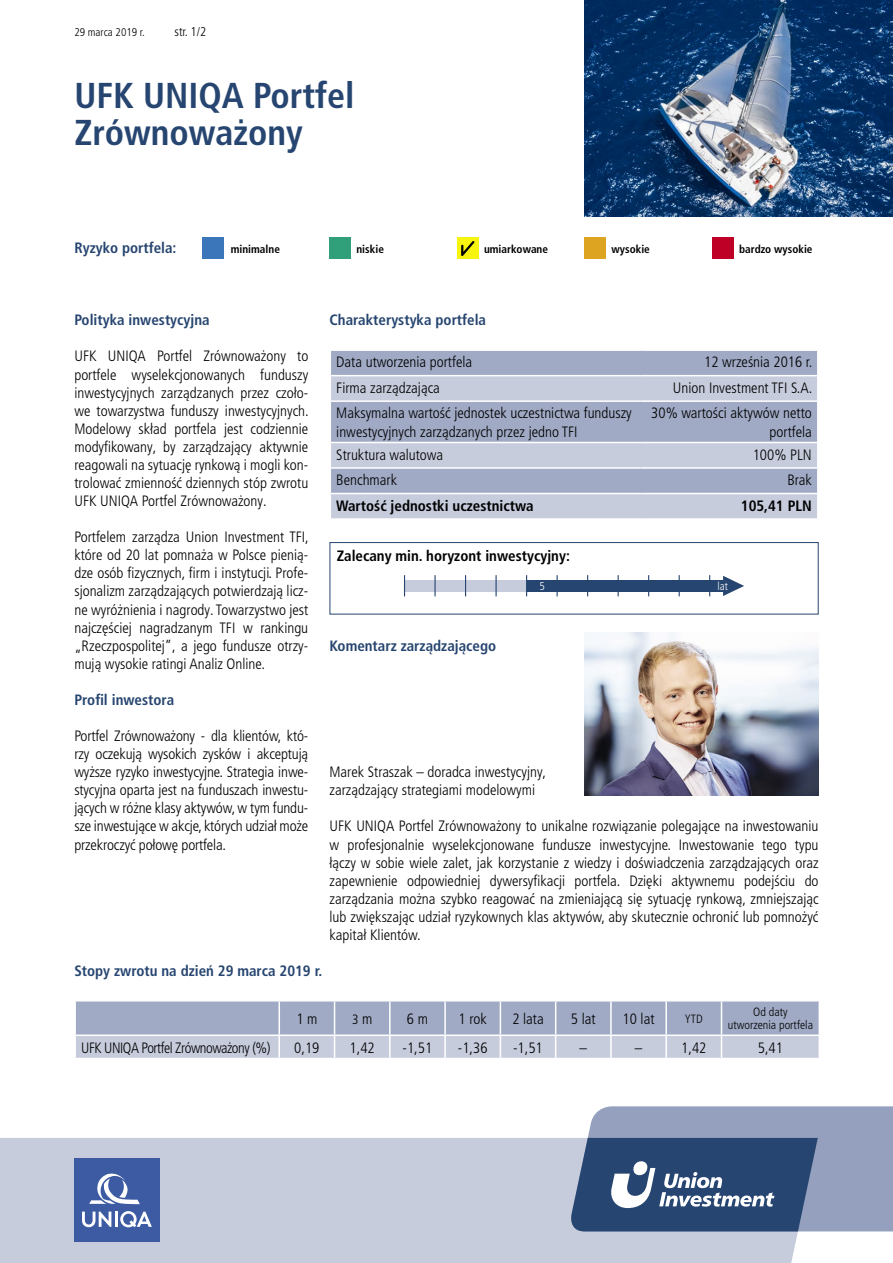
<style>
.page{position:relative;width:893px;height:1263px;background:#fff}
.page>*{position:absolute;margin:0;border:0;box-sizing:border-box;transform-origin:0 0}
.t1{font:700 condensed 36px/36.2px "Frutiger LT Pro";color:#264570}
.t2{font:300 condensed 15px/18px "Frutiger LT Pro";color:#000;text-align:justify}
.t3{font:700 condensed 15px "Frutiger LT Pro";color:#264570}
.t4{font:700 condensed 15px "Frutiger LT Pro";color:#000}
.t5{font:300 condensed 15px "Frutiger LT Pro";letter-spacing:-.03em;color:#000;scale:.96 1}
.t6{font:300 condensed 13.5px "Frutiger LT Pro";color:#000}
.t7{font:300 condensed 12.75px "Frutiger LT Pro";color:#000}
.t8{font:300 condensed 12px/13.5px "Frutiger LT Pro";color:#000;text-align:center}
.t9{font:700 condensed 11.25px "Frutiger LT Pro";color:#000}
.t10{font:300 condensed 11.25px "Frutiger LT Pro";color:#000}
.t11{font:300 condensed 11.25px "Frutiger LT Pro";color:#fff}
.s1{font-size:15px}
</style>
<div class="page">
<div style="left:0;top:1138px;width:818px;height:125px;background:#c7ccdd"></div>
<svg style="left:568px;top:1106px;width:325px;height:125px;background:#6a7d9e"></svg>
<img style="left:585px;top:0;width:308px;height:217px">
<div style="left:74px;top:1159px;width:85px;height:83px;background:#3c5ba3"></div>
<svg style="left:82px;top:1211px;width:29px;height:16px"></svg>
<hr style="left:115px;top:1211px;width:3px;height:16px;background:#fff">
<svg style="left:120px;top:1211px;width:32px;height:16px"></svg>
<svg style="left:89px;top:1173px;width:51px;height:31px"></svg>
<img style="left:585px;top:632px;width:234px;height:163px">
<div style="left:202px;top:238px;width:21px;height:21px;background:#3b76ba"></div>
<div style="left:330px;top:238px;width:21px;height:21px;background:#30a07a"></div>
<div style="left:457px;top:238px;width:21px;height:21px;background:#f7f410"></div>
<svg style="left:461px;top:241px;width:13px;height:15px"></svg>
<div style="left:585px;top:238px;width:21px;height:21px;background:#dda421"></div>
<div style="left:712px;top:238px;width:21px;height:21px;background:#be0027"></div>
<div style="left:330px;top:542px;width:489px;height:72px;border:1px solid #264570"></div>
<div style="left:404px;top:580px;width:320px;height:11px;background:#264570"></div>
<div style="left:404px;top:580px;width:123px;height:11px;background:#c7ccdd"></div>
<svg style="left:723px;top:576px;width:21px;height:20px"></svg>
<svg style="left:404px;top:575px;width:1px;height:21px"></svg>
<hr style="left:434px;top:575px;width:2px;height:21px;background:#264570">
<svg style="left:465px;top:575px;width:1px;height:21px"></svg>
<hr style="left:495px;top:575px;width:2px;height:21px;background:#264570">
<svg style="left:526px;top:575px;width:1px;height:21px"></svg>
<div style="left:331px;top:351px;width:486px;height:24px;background:#a0aac5"></div>
<svg style="left:331px;top:376px;width:486px;height:142px;background:#b5bcd2"></svg>
<hr style="left:330px;top:400px;width:310px;height:2px;background:#fff">
<hr style="left:640px;top:400px;width:179px;height:2px;background:#fff">
<hr style="left:330px;top:442px;width:310px;height:1px;background:#fff">
<hr style="left:640px;top:442px;width:179px;height:1px;background:#fff">
<hr style="left:330px;top:467px;width:310px;height:2px;background:#fff">
<hr style="left:640px;top:467px;width:179px;height:2px;background:#fff">
<hr style="left:330px;top:493px;width:310px;height:1px;background:#fff">
<hr style="left:640px;top:493px;width:179px;height:1px;background:#fff">
<svg style="left:75px;top:1001px;width:744px;height:57px;background:#b4bbd1"></svg>
<p class="t10" style="left:74px;top:26px;width:72px">29 marca 2019 r.</p>
<p class="t7" style="left:175px;top:24px;width:33px">str. 1/2</p>
<h1 class="t1" style="left:74px;top:78px;width:282px">UFK UNIQA Portfel<br>Zrównoważony</h1>
<p class="t3" style="left:74px;top:239px;width:104px">Ryzyko portfela:</p>
<p class="t9" style="left:231px;top:242px;width:51px">minimalne</p>
<p class="t9" style="left:356px;top:242px;width:29px">niskie</p>
<p class="t9" style="left:484px;top:242px;width:66px">umiarkowane</p>
<p class="t9" style="left:612px;top:242px;width:40px">wysokie</p>
<p class="t9" style="left:739px;top:242px;width:75px">bardzo wysokie</p>
<p class="t3" style="left:74px;top:311px;width:137px">Polityka inwestycyjna</p>
<p class="t2" style="left:74px;top:347px;width:236px">UFK UNIQA Portfel Zrównoważony to portfele wyselekcjonowanych funduszy inwestycyjnych zarządzanych przez czoło&shy;we towarzystwa funduszy inwestycyjnych.<br>Modelowy skład portfela jest codziennie modyfikowany, by zarządzający aktywnie reagowali na sytuację rynkową i mogli kon&shy;trolować zmienność dziennych stóp zwrotu UFK UNIQA Portfel Zrównoważony.</p>
<p class="t2" style="left:74px;top:528px;width:236px">Portfelem zarządza Union Investment TFI, które od 20 lat pomnaża w Polsce pienią&shy;dze osób fizycznych, firm i instytucji. Profe&shy;sjonalizm zarządzających potwierdzają licz&shy;ne wyróżnienia i nagrody. Towarzystwo jest najczęściej nagradzanym TFI w rankingu „Rzeczpospolitej”, a jego fundusze otrzy&shy;mują wysokie ratingi Analiz Online.</p>
<p class="t3" style="left:74px;top:691px;width:101px">Profil inwestora</p>
<p class="t2" style="left:74px;top:727px;width:235px">Portfel Zrównoważony - dla klientów, któ&shy;rzy oczekują wysokich zysków i akceptują wyższe ryzyko inwestycyjne. Strategia inwe&shy;stycyjna oparta jest na funduszach inwestu&shy;jących w różne klasy aktywów, w tym fundu&shy;sze inwestujące w akcje, których udział może przekroczyć połowę portfela.</p>
<p class="t3" style="left:330px;top:311px;width:158px">Charakterystyka portfela</p>
<p class="t2" style="left:336px;top:353px;width:137px">Data utworzenia portfela</p>
<p class="t2" style="left:704px;top:353px;width:110px">12 września 2016 r.</p>
<p class="t2" style="left:336px;top:379px;width:105px">Firma zarządzająca</p>
<p class="t2" style="left:673px;top:379px;width:141px">Union Investment TFI S.A.</p>
<p class="t2" style="left:336px;top:404px;width:297px">Maksymalna wartość jednostek uczestnictwa funduszy inwestycyjnych zarządzanych przez jedno TFI</p>
<p class="t2" style="left:651px;top:404px;width:162px;text-align:right">30% wartości aktywów netto portfela</p>
<p class="t2" style="left:336px;top:446px;width:108px">Struktura walutowa</p>
<p class="t2" style="left:753px;top:446px;width:61px">100% PLN</p>
<p class="t2" style="left:336px;top:471px;width:62px">Benchmark</p>
<p class="t2" style="left:787px;top:471px;width:26px">Brak</p>
<p class="t4" style="left:336px;top:497px;width:199px">Wartość jednostki uczestnictwa</p>
<p class="t4" style="left:741px;top:497px;width:72px">105,41 PLN</p>
<p class="t4" style="left:337px;top:546px;width:235px">Zalecany min. horyzont inwestycyjny:</p>
<p class="t11" style="left:539px;top:580px;width:7px">5</p>
<p class="t11" style="left:717px;top:579px;width:12px">lat</p>
<p class="t3" style="left:330px;top:637px;width:168px">Komentarz zarządzającego</p>
<p class="t2" style="left:330px;top:763px;width:218px">Marek Straszak – doradca inwestycyjny, zarządzający strategiami modelowymi</p>
<p class="t2" style="left:330px;top:817px;width:491px">UFK UNIQA Portfel Zrównoważony to unikalne rozwiązanie polegające na inwestowaniu w profesjonalnie wyselekcjonowane fundusze inwestycyjne. Inwestowanie tego typu łączy w sobie wiele zalet, jak korzystanie z wiedzy i doświadczenia zarządzających oraz zapewnienie odpowiedniej dywersyfikacji portfela. Dzięki aktywnemu podejściu do zarządzania można szybko reagować na zmieniającą się sytuację rynkową, zmniejszając lub zwiększając udział ryzykownych klas aktywów, aby skutecznie ochronić lub pomnożyć kapitał Klientów.</p>
<p class="t3" style="left:74px;top:962px;width:249px">Stopy zwrotu na dzień 29 marca 2019 r.</p>
<p class="t2" style="left:296px;top:1010px;width:23px">1 m</p>
<p class="t6" style="left:352px;top:1011px;width:22px">3 <span class="s1">m</span></p>
<p class="t2" style="left:407px;top:1010px;width:23px">6 m</p>
<p class="t2" style="left:459px;top:1010px;width:30px">1 rok</p>
<p class="t2" style="left:512px;top:1010px;width:33px">2 lata</p>
<p class="t2" style="left:571px;top:1010px;width:26px">5 lat</p>
<p class="t2" style="left:623px;top:1010px;width:33px">10 lat</p>
<p class="t8" style="left:685px;top:1012px;width:19px">YTD</p>
<p class="t8" style="left:728px;top:1005px;width:87px">Od daty utworzenia portfela</p>
<p class="t5" style="left:81px;top:1039px;width:199px">UFK UNIQA Portfel Zrównoważony (%)</p>
<p class="t2" style="left:294px;top:1038px;width:27px">0,19</p>
<p class="t2" style="left:350px;top:1038px;width:27px">1,42</p>
<p class="t2" style="left:403px;top:1038px;width:31px">-1,51</p>
<p class="t2" style="left:458px;top:1038px;width:31px">-1,36</p>
<p class="t2" style="left:513px;top:1038px;width:31px">-1,51</p>
<p class="t2" style="left:580px;top:1038px;width:9px">–</p>
<p class="t2" style="left:635px;top:1038px;width:9px">–</p>
<p class="t2" style="left:681px;top:1038px;width:27px">1,42</p>
<p class="t2" style="left:758px;top:1038px;width:27px">5,41</p>
</div>
